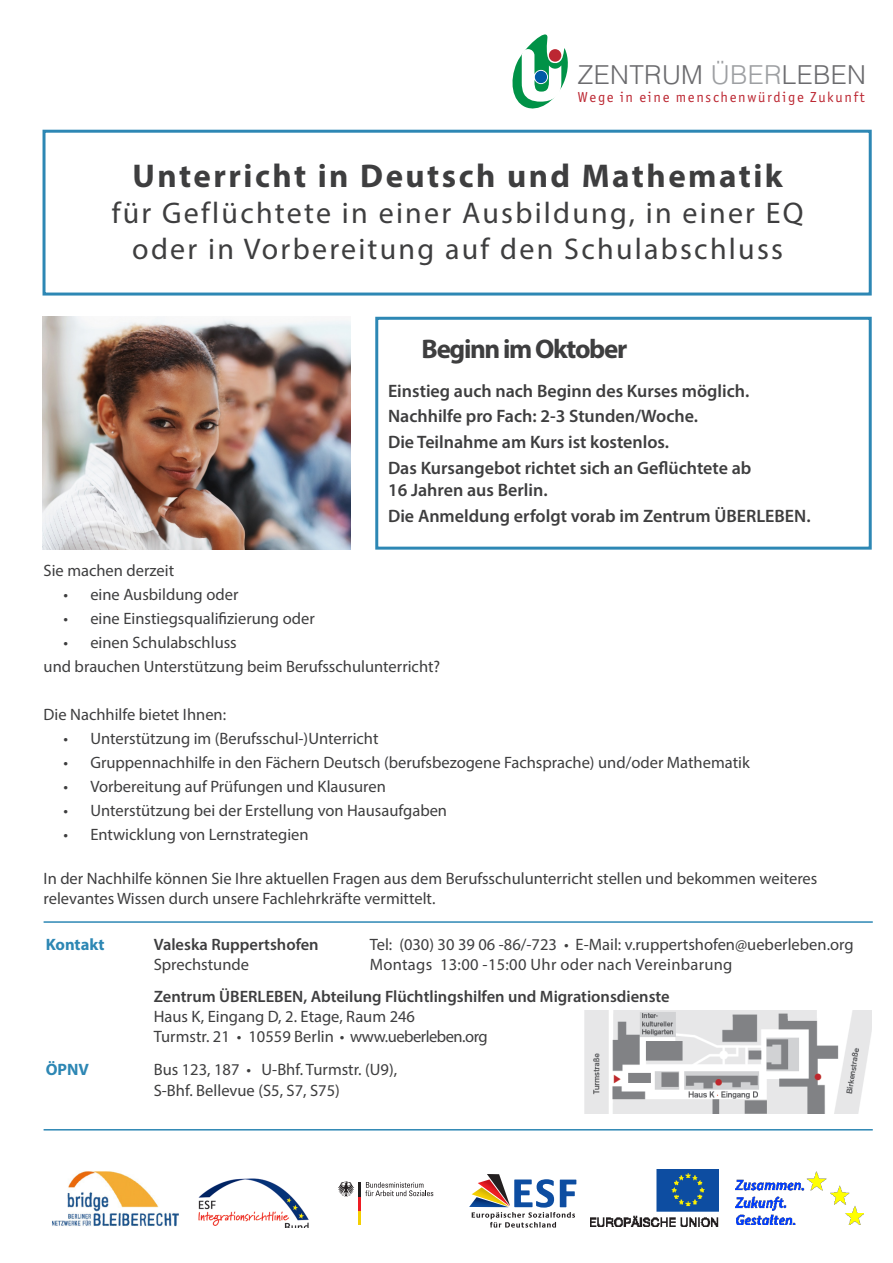
<style>
.page{position:relative;width:893px;height:1263px;background:#fff}
.page>*{position:absolute;margin:0;border:0;box-sizing:border-box;transform-origin:0 0}
.t1{font:700 33px "Myriad Pro";letter-spacing:.075em;color:#3e3e3f}
.t2{font:30px "Myriad Pro";letter-spacing:.075em;color:#3e3e3f}
.t3{font:700 27px "Myriad Pro";letter-spacing:-.05em;color:#3e3e3f}
.t4{font:300 26.1px "Helvetica";letter-spacing:.015em;color:#6b6b6e}
.t5{font:600 18px/21.6px "Myriad Pro";color:#3e3e3f}
.t6{font:16.5px/19.8px "Myriad Pro";color:#3e3e3f}
.t7{font:600 16.5px "Myriad Pro";color:#3e3e3f}
.t8{font:16.5px "Myriad Pro";letter-spacing:.02em;color:#3e3e3f}
.t9{font:700 16.5px "Myriad Pro";color:#2d87b4}
.t10{font:14.55px "Officina San ITC";letter-spacing:.12em;color:#bc2732}
.s1{color:#9d9fa2}
</style>
<div class="page">
<div style="left:375px;top:317px;width:497px;height:233px;background:#fff;border:3px solid #2d87b4"></div>
<div style="left:43px;top:130px;width:829px;height:166px;background:#fff;border:3px solid #2d87b4"></div>
<svg style="left:512px;top:34px;width:56px;height:74px"></svg>
<div style="left:535px;top:71px;width:12px;height:12px;background:#015ba6;border-radius:50%"></div>
<div style="left:549px;top:49px;width:12px;height:13px;background:#bc2732;border-radius:50%"></div>
<hr style="left:44px;top:1129px;width:829px;height:1px;background:#2d87b4">
<img style="left:43px;top:317px;width:307px;height:233px">
<hr style="left:44px;top:921px;width:829px;height:2px;background:#2d87b4">
<img style="left:584px;top:1010px;width:288px;height:103px">
<img style="left:590px;top:1169px;width:128px;height:57px">
<hr style="left:358px;top:1210px;width:3px;height:14px;background:#f4cf02">
<hr style="left:358px;top:1196px;width:3px;height:14px;background:#ee1d23">
<hr style="left:358px;top:1182px;width:3px;height:14px;background:#231f20">
<svg style="left:338px;top:1181px;width:16px;height:15px"></svg>
<svg style="left:365px;top:1182px;width:68px;height:14px"></svg>
<svg style="left:469px;top:1174px;width:107px;height:53px"></svg>
<img style="left:198px;top:1178px;width:111px;height:49px">
<img style="left:52px;top:1171px;width:127px;height:55px">
<img style="left:736px;top:1171px;width:127px;height:54px">
<p class="t4" style="left:578px;top:53px;width:290px">ZENTRUM <span class="s1">ÜBER</span>LEBEN</p>
<p class="t10" style="left:578px;top:89px;width:288px">Wege in eine menschenwürdige Zukunft</p>
<p class="t1" style="left:133px;top:154px;width:652px">Unterricht in Deutsch und Mathematik</p>
<p class="t2" style="left:112px;top:194px;width:693px">für Geflüchtete in einer Ausbildung, in einer EQ</p>
<p class="t2" style="left:132px;top:230px;width:652px">oder in Vorbereitung auf den Schulabschluss</p>
<p class="t3" style="left:422px;top:331px;width:207px">Beginn im Oktober</p>
<p class="t5" style="left:388px;top:379px;width:363px">Einstieg auch nach Beginn des Kurses möglich.</p>
<p class="t5" style="left:388px;top:405px;width:312px">Nachhilfe pro Fach: 2-3 Stunden/Woche.</p>
<p class="t5" style="left:388px;top:431px;width:283px">Die Teilnahme am Kurs ist kostenlos.</p>
<p class="t5" style="left:388px;top:457px;width:365px">Das Kursangebot richtet sich an Geflüchtete ab<br>16 Jahren aus Berlin.</p>
<p class="t5" style="left:388px;top:504px;width:424px">Die Anmeldung erfolgt vorab im Zentrum ÜBERLEBEN.</p>
<p class="t6" style="left:44px;top:560px;width:132px">Sie machen derzeit</p>
<p class="t6" style="left:63px;top:584px;width:177px">• eine Ausbildung oder</p>
<p class="t6" style="left:63px;top:608px;width:253px">• eine Einstiegsqualifizierung oder</p>
<p class="t6" style="left:63px;top:632px;width:175px">• einen Schulabschluss</p>
<p class="t6" style="left:44px;top:656px;width:398px">und brauchen Unterstützung beim Berufsschulunterricht?</p>
<p class="t6" style="left:44px;top:704px;width:184px">Die Nachhilfe bietet Ihnen:</p>
<p class="t6" style="left:63px;top:728px;width:317px">• Unterstützung im (Berufsschul-)Unterricht</p>
<p class="t6" style="left:63px;top:752px;width:688px">• Gruppennachhilfe in den Fächern Deutsch (berufsbezogene Fachsprache) und/oder Mathematik</p>
<p class="t6" style="left:63px;top:776px;width:324px">• Vorbereitung auf Prüfungen und Klausuren</p>
<p class="t6" style="left:63px;top:801px;width:385px">• Unterstützung bei der Erstellung von Hausaufgaben</p>
<p class="t6" style="left:63px;top:825px;width:247px">• Entwicklung von Lernstrategien</p>
<p class="t6" style="left:44px;top:868px;width:775px">In der Nachhilfe können Sie Ihre aktuellen Fragen aus dem Berufsschulunterricht stellen und bekommen weiteres relevantes Wissen durch unsere Fachlehrkräfte vermittelt.</p>
<p class="t9" style="left:46px;top:934px;width:60px">Kontakt</p>
<p class="t7" style="left:154px;top:934px;width:166px">Valeska Ruppertshofen</p>
<p class="t6" style="left:370px;top:934px;width:485px">Tel: (030) 30 39 06 -86/-723 • E-Mail: v.ruppertshofen@ueberleben.org</p>
<p class="t6" style="left:154px;top:954px;width:97px">Sprechstunde</p>
<p class="t8" style="left:370px;top:954px;width:364px">Montags 13:00 -15:00 Uhr oder nach Vereinbarung</p>
<p class="t7" style="left:154px;top:986px;width:518px">Zentrum ÜBERLEBEN, Abteilung Flüchtlingshilfen und Migrationsdienste</p>
<p class="t6" style="left:154px;top:1006px;width:336px">Haus K, Eingang D, 2. Etage, Raum 246<br>Turmstr. 21 • 10559 Berlin • www.ueberleben.org</p>
<p class="t9" style="left:46px;top:1058px;width:45px">ÖPNV</p>
<p class="t6" style="left:154px;top:1059px;width:245px">Bus 123, 187 • U-Bhf. Turmstr. (U9),</p>
<p class="t6" style="left:154px;top:1080px;width:188px">S-Bhf. Bellevue (S5, S7, S75)</p>
</div>
